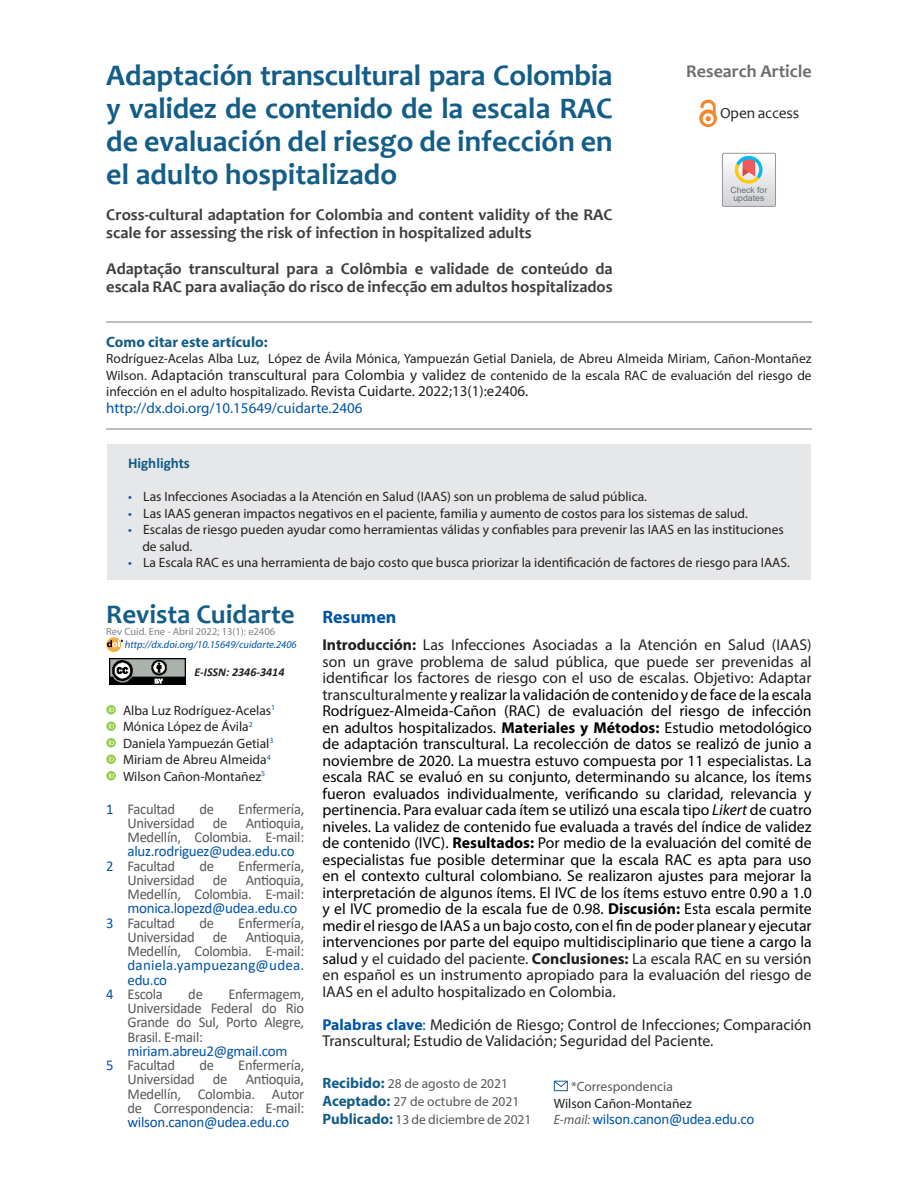
<style>
.page{position:relative;width:918px;height:1188px;background:#fff}
.page>*{position:absolute;margin:0;border:0;box-sizing:border-box;transform-origin:0 0}
.Estilo_de_párrafo_1{font:700 30px/33px "Candara";color:#135d87;text-align:justify}
.Estilo_de_párrafo_1-2{font:700 27px "Candara";color:#135d87}
.Estilo_de_párrafo_1-3{font:700 18px "Candara";color:#6c6d70}
.Default_wrd_3{font:700 18px "Myriad Pro";color:#0154a6}
.Estilo_de_párrafo_1-4{font:700 16.5px/18px "Candara";color:#3e3e3f}
.t1{font:15.75px/16.5px "Myriad Pro";color:#000;text-align:justify}
.t2{font:15.75px/16.5px "Myriad Pro";color:#231f20}
.t3{font:15.45px "Candara";letter-spacing:-.015em;color:#231f20}
.pie_de_página{font:15px/14.2px "Calibri";letter-spacing:-.02em;color:#57585a;text-align:justify}
.Normal_wrd_38{font:15px "Myriad Pro";color:#0154a6}
.Estilo_de_párrafo_1-5{font:15px "Calibri";letter-spacing:-.02em;color:#0154a6}
.pie_de_página-2{font:15px "Calibri";letter-spacing:-.02em;color:#0154a6}
.Normal_wrd_38-2{font:700 15px "Myriad Pro";color:#135d87}
.Normal_wrd_38-3{font:700 15px "Calibri";color:#135d87}
.Normal_wrd_38-4{font:13.5px/16.5px "Myriad Pro";color:#231f20;text-align:justify}
.Estilo_de_párrafo_1-6{font:13.5px "Myriad Pro";color:#231f20}
.Estilo_de_párrafo_1-7{font:13.5px "Myriad Pro";color:#57585a}
.Estilo_de_párrafo_1-8{font:italic 700 12px "Calibri";color:#231f20}
.t4{font:italic 10.5px "Myriad Pro";color:#0154a6}
.parrafos_generales{font:10.5px "Myriad Pro";color:#808285}
.t5{font:8.7px "Arial";color:#6c6d70}
.t6{font:8.55px "Arial";color:#6c6d70}
.s1{font-size:15px}
.s2{color:#0154a6}
.s3{font-weight:700;color:#231f20}
.s4{color:#231f20}
.s5{font-weight:700}
.s6{font-style:italic}
.s7{font-weight:700;color:#0154a6}
.s8{font-weight:700;font-size:15px;color:#135d87}
.s9{font-family:"Myriad Pro";font-style:italic;font-size:13.5px;color:#57585a}
</style>
<div class="page">
<div style="left:107px;top:444px;width:704px;height:136px;background:#e6e7e9"></div>
<svg style="left:106px;top:705px;width:10px;height:10px"></svg>
<svg style="left:106px;top:721px;width:10px;height:10px"></svg>
<svg style="left:106px;top:738px;width:10px;height:10px"></svg>
<svg style="left:106px;top:754px;width:10px;height:10px"></svg>
<svg style="left:106px;top:771px;width:10px;height:10px"></svg>
<svg style="left:722px;top:153px;width:54px;height:53px"></svg>
<svg style="left:699px;top:100px;width:18px;height:28px"></svg>
<div style="left:554px;top:1081px;width:14px;height:10px;border:1px solid #185d86"></div>
<svg style="left:554px;top:1081px;width:14px;height:6px"></svg>
<img style="left:110px;top:658px;width:75px;height:27px">
<svg style="left:106px;top:637px;width:15px;height:15px"></svg>
<svg style="left:107px;top:640px;width:16px;height:7px"></svg>
<hr style="left:106px;top:321px;width:706px;height:2px;background:#bcbdc0">
<hr style="left:106px;top:428px;width:706px;height:2px;background:#bcbdc0">
<p class="Estilo_de_párrafo_1" style="left:106px;top:59px;width:508px">Adaptación transcultural para Colombia y validez de contenido de la escala RAC de evaluación del riesgo de infección en el adulto hospitalizado</p>
<p class="Estilo_de_párrafo_1-4" style="left:106px;top:206px;width:508px">Cross-cultural adaptation for Colombia and content validity of the RAC scale for assessing the risk of infection in hospitalized adults</p>
<p class="Estilo_de_párrafo_1-4" style="left:106px;top:260px;width:508px">Adaptação transcultural para a Colômbia e validade de conteúdo da escala RAC para avaliação do risco de infecção em adultos hospitalizados</p>
<p class="Estilo_de_párrafo_1-3" style="left:686px;top:60px;width:127px">Research Article</p>
<p class="t3" style="left:720px;top:103px;width:81px">Open access</p>
<p class="t6" style="left:731px;top:184px;width:38px">Check for</p>
<p class="t5" style="left:733px;top:192px;width:33px">updates</p>
<p class="Normal_wrd_38-2" style="left:106px;top:332px;width:163px">Como citar este artículo:</p>
<p class="Normal_wrd_38-4" style="left:106px;top:350px;width:707px">Rodríguez-Acelas Alba Luz, López de Ávila Mónica, Yampuezán Getial Daniela, de Abreu Almeida Miriam, Cañon-Montañez Wilson. <span class="s1">Adaptación transcultural para Colombia y validez d</span>e contenido de la escala RAC de evaluación del riesgo de infección en el adulto hospitalizado. <span class="s1">Revista Cuidarte. 2022;13(1):e2406.</span></p>
<p class="Normal_wrd_38" style="left:106px;top:398px;width:258px">http://dx.doi.org/10.15649/cuidarte.2406</p>
<p class="Normal_wrd_38-3" style="left:128px;top:453px;width:63px">Highlights</p>
<p class="Normal_wrd_38-4" style="left:128px;top:488px;width:521px"><span class="s2">•</span> Las Infecciones Asociadas a la Atención en Salud (IAAS) son un problema de salud pública.</p>
<p class="Normal_wrd_38-4" style="left:128px;top:505px;width:621px"><span class="s2">•</span> Las IAAS generan impactos negativos en el paciente, familia y aumento de costos para los sistemas de salud.</p>
<p class="Normal_wrd_38-4" style="left:142px;top:521px;width:643px;text-indent:-14px"><span class="s2">•</span> Escalas de riesgo pueden ayudar como herramientas válidas y confiables para prevenir las IAAS en las instituciones de salud.</p>
<p class="Normal_wrd_38-4" style="left:128px;top:554px;width:663px"><span class="s2">•</span> La Escala RAC es una herramienta de bajo costo que busca priorizar la identificación de factores de riesgo para IAAS.</p>
<p class="Estilo_de_párrafo_1-2" style="left:106px;top:597px;width:190px">Revista Cuidarte</p>
<p class="parrafos_generales" style="left:106px;top:625px;width:170px">Rev Cuid. Ene - Abril 2022; 13(1): e2406</p>
<p class="t4" style="left:125px;top:638px;width:173px">http://dx.doi.org/10.15649/cuidarte.2406</p>
<p class="Estilo_de_párrafo_1-8" style="left:194px;top:664px;width:91px">E-ISSN: 2346-3414</p>
<p class="Estilo_de_párrafo_1-6" style="left:123px;top:702px;width:154px">Alba Luz Rodríguez-Acelas<sup>1</sup></p>
<p class="Estilo_de_párrafo_1-6" style="left:123px;top:718px;width:131px">Mónica López de Ávila<sup>2</sup></p>
<p class="Estilo_de_párrafo_1-6" style="left:123px;top:735px;width:152px">Daniela Yampuezán Getial<sup>3</sup></p>
<p class="Estilo_de_párrafo_1-6" style="left:123px;top:751px;width:149px">Miriam de Abreu Almeida<sup>4</sup></p>
<p class="Estilo_de_párrafo_1-6" style="left:123px;top:768px;width:144px">Wilson Cañon-Montañez<sup>5</sup></p>
<p class="pie_de_página" style="left:128px;top:801px;width:178px;text-indent:111px">Enfermería, Universidad de Antioquia, Medellín, Colombia. E-mail: <span class="s2">aluz.rodriguez@udea.edu.co</span></p>
<p class="pie_de_página" style="left:106px;top:858px;width:70px"><span class="s2">2</span> Facultad</p>
<p class="pie_de_página" style="left:199px;top:858px;width:16px">de</p>
<p class="pie_de_página" style="left:106px;top:801px;width:70px"><span class="s2">1</span> Facultad</p>
<p class="pie_de_página" style="left:199px;top:801px;width:16px">de</p>
<p class="pie_de_página" style="left:128px;top:858px;width:178px;text-indent:111px">Enfermería, Universidad de Antioquia, Medellín, Colombia. E-mail: <span class="s2">monica.lopezd@udea.edu.co</span></p>
<p class="pie_de_página" style="left:106px;top:915px;width:70px"><span class="s2">3</span> Facultad</p>
<p class="pie_de_página" style="left:199px;top:915px;width:16px">de</p>
<p class="pie_de_página" style="left:128px;top:915px;width:178px;text-indent:111px">Enfermería, Universidad de Antioquia, Medellín, Colombia. E-mail: <span class="s2">daniela.yampuezang@udea. edu.co</span></p>
<p class="pie_de_página" style="left:106px;top:987px;width:58px"><span class="s2">4</span> Escola</p>
<p class="pie_de_página" style="left:188px;top:987px;width:16px">de</p>
<p class="pie_de_página" style="left:128px;top:987px;width:178px;text-indent:101px">Enfermagem, Universidade Federal do Rio Grande do Sul, Porto Alegre, Brasil. E-mail:</p>
<p class="pie_de_página-2" style="left:128px;top:1041px;width:161px">miriam.abreu2@gmail.com</p>
<p class="pie_de_página" style="left:106px;top:1058px;width:70px"><span class="s2">5</span> Facultad</p>
<p class="pie_de_página" style="left:199px;top:1058px;width:16px">de</p>
<p class="pie_de_página" style="left:128px;top:1058px;width:178px;text-indent:111px">Enfermería, Universidad de Antioquia, Medellín, Colombia. Autor de Correspondencia: E-mail: <span class="s2">wilson.canon@udea.edu.co</span></p>
<p class="Default_wrd_3" style="left:322px;top:605px;width:76px">Resumen</p>
<p class="t1" style="left:322px;top:636px;width:491px"><span class="s3">Introducción:</span> <span class="s4">Las Infecciones Asociadas a la Atención en Salud (IAAS) son un grave problema de salud pública, que puede ser prevenidas al identificar los factores de riesgo con el uso de escalas. Objetivo: Adaptar transculturalmente</span> y realizar la validación de contenido y de face de la escala Rodríguez-Almeida-Cañon (RAC) de evaluación del riesgo de infección en adultos hospitalizados. <span class="s5">Materiales y Métodos:</span> Estudio metodológico de adaptación transcultural. La recolección de datos se realizó de junio a noviembre de 2020. La muestra estuvo compuesta por 11 especialistas. La escala RAC se evaluó en su conjunto, determinando su alcance, los ítems fueron evaluados individualmente, verificando su claridad, relevancia y pertinencia. Para evaluar cada ítem se utilizó una escala tipo <span class="s6">Likert</span> de cuatro niveles. La validez de contenido fue evaluada a través del índice de validez de contenido (IVC). <span class="s5">Resultados:</span> Por medio de la evaluación del comité de especialistas fue posible determinar que la escala RAC es apta para uso en el contexto cultural colombiano. Se realizaron ajustes para mejorar la interpretación de algunos ítems. El IVC de los ítems estuvo entre 0.90 a 1.0 y el IVC promedio de la escala fue de 0.98. <span class="s5">Discusión:</span> Esta escala permite medir el riesgo de IAAS a un bajo costo, con el fin de poder planear y ejecutar intervenciones por parte del equipo multidisciplinario que tiene a cargo la salud <span class="s4">y el cuidado del paciente.</span> <span class="s3">Conclusiones:</span> <span class="s4">La escala RAC en su versión en español es un instrumento apropiado para la evaluación del riesgo de IAAS en el adulto hospitalizado en Colombia.</span></p>
<p class="t2" style="left:322px;top:1016px;width:491px"><span class="s7">Palabras clave</span><span class="s2">:</span> Medición de Riesgo; Control de Infecciones; Comparación<br>Transcultural; Estudio de Validación; Seguridad del Paciente.</p>
<p class="Estilo_de_párrafo_1-7" style="left:322px;top:1075px;width:187px"><span class="s8">Recibido:</span> 28 de agosto de 2021</p>
<p class="Estilo_de_párrafo_1-7" style="left:322px;top:1093px;width:198px"><span class="s8">Aceptado:</span> 27 de octubre de 2021</p>
<p class="Estilo_de_párrafo_1-7" style="left:322px;top:1111px;width:211px"><span class="s8">Publicado:</span> 13 de diciembre de 2021</p>
<p class="Estilo_de_párrafo_1-7" style="left:571px;top:1078px;width:103px">*Correspondencia</p>
<p class="Estilo_de_párrafo_1-6" style="left:554px;top:1095px;width:140px">Wilson Cañon-Montañez</p>
<p class="Estilo_de_párrafo_1-5" style="left:554px;top:1109px;width:202px"><span class="s9">E-mail:</span> wilson.canon@udea.edu.co</p>
</div>
